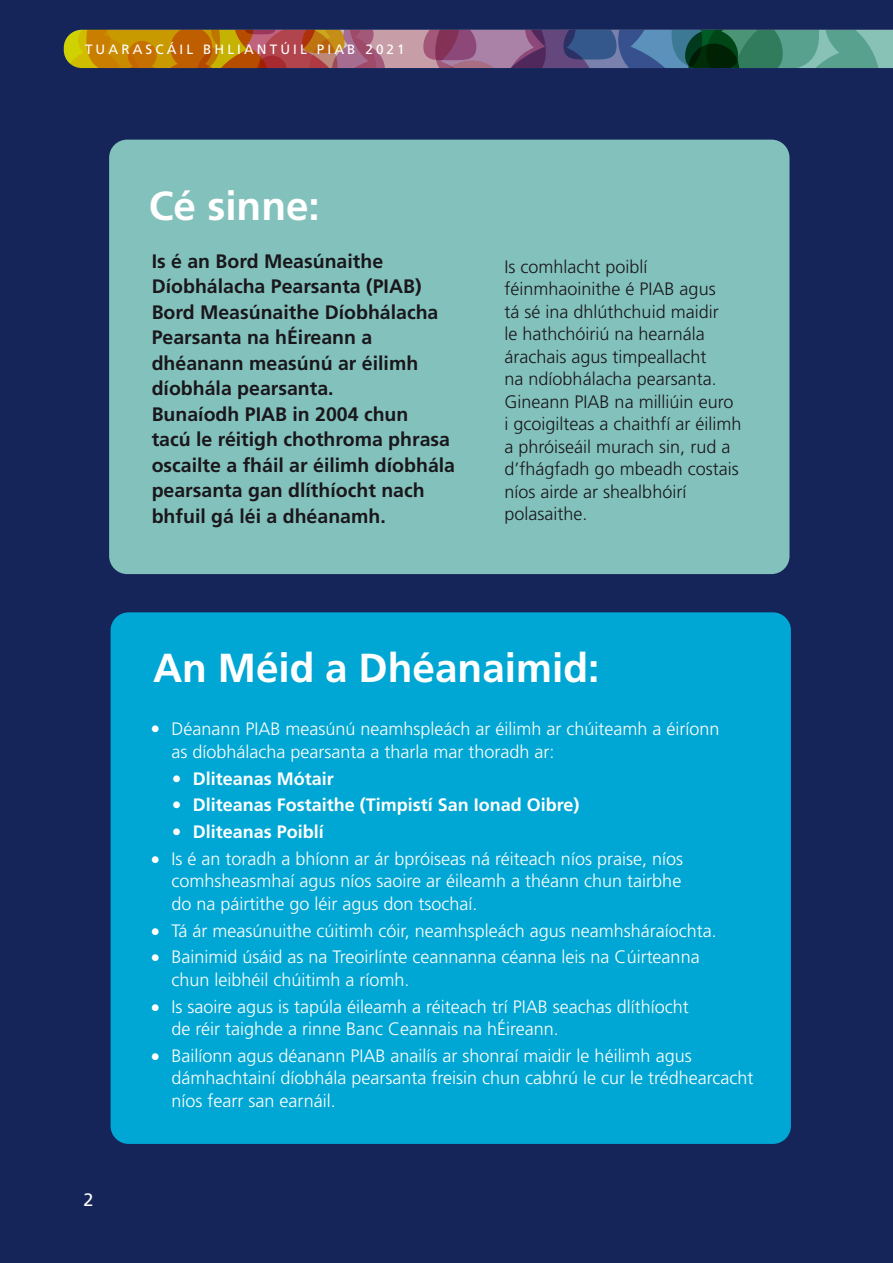
<style>
.page{position:relative;width:893px;height:1263px;background:#15255a}
.page>*{position:absolute;margin:0;border:0;box-sizing:border-box;transform-origin:0 0}
.t1{font:700 40.5px "Frutiger LT Std";color:#fff}
.t2{font:700 19.5px/25.5px "Frutiger LT Std";color:#1a171c}
.t3{font:300 18px/22.5px "Frutiger LT Std";color:#fff}
.t4{font:300 18px/22.5px "Frutiger LT Std";color:#1a171c}
.t5{font:700 18px "Frutiger LT Std";color:#fff}
.t6{font:18px "Frutiger LT Std";color:#fff}
.t7{font:13.5px "Frutiger LT Std";letter-spacing:.23em;color:#fff}
.s1{font-family:"Lato";font-weight:400}
</style>
<div class="page">
<svg style="left:64px;top:30px;width:829px;height:38px;background:#85745f"></svg>
<div style="left:109px;top:140px;width:680px;height:434px;background:#83c2bc;border-radius:18px"></div>
<div style="left:111px;top:612px;width:680px;height:532px;background:#00a7d4;border-radius:18px"></div>
<p class="t7" style="left:85px;top:42px;width:321px">TUARASCÁIL BHLIANTÚIL PIAB 2021</p>
<p class="t1" style="left:149px;top:182px;width:173px">Cé sinne:</p>
<p class="t2" style="left:152px;top:248px;width:288px">Is é an Bord Measúnaithe<br>Díobhálacha Pearsanta (PIAB)<br>Bord Measúnaithe Díobhálacha<br>Pearsanta na hÉireann a dhéanann measúnú ar éilimh díobhála pearsanta.</p>
<p class="t2" style="left:152px;top:401px;width:305px">Bunaíodh PIAB in 2004 chun<br>tacú le réitigh chothroma phrasa oscailte a fháil ar éilimh díobhála pearsanta gan dlíthíocht nach bhfuil gá léi a dhéanamh.</p>
<p class="t4" style="left:505px;top:256px;width:238px">Is comhlacht poiblí féinmhaoinithe é PIAB agus<br>tá sé ina dhlúthchuid maidir<br>le hathchóiriú na hearnála árachais agus timpeallacht<br>na ndíobhálacha pearsanta.<br>Gineann PIAB na milliúin euro i gcoigilteas a chaithfí ar éilimh a phróiseáil murach sin, rud a d’fhágfadh go mbeadh costais níos airde ar shealbhóirí polasaithe.</p>
<p class="t6" style="left:84px;top:1189px;width:12px">2</p>
<p class="t1" style="left:153px;top:644px;width:448px">An Méid a Dhéanaimid:</p>
<p class="t3" style="left:171px;top:718px;width:550px;text-indent:-21px"><span class="s1">•</span> Déanann PIAB measúnú neamhspleách ar éilimh ar chúiteamh a éiríonn as díobhálacha pearsanta a tharla mar thoradh ar:</p>
<p class="t5" style="left:171px;top:768px;width:164px"><span class="s1">•</span> Dliteanas Mótair</p>
<p class="t5" style="left:171px;top:794px;width:410px"><span class="s1">•</span> Dliteanas Fostaithe (Timpistí San Ionad Oibre)</p>
<p class="t5" style="left:171px;top:821px;width:154px"><span class="s1">•</span> Dliteanas Poiblí</p>
<p class="t3" style="left:171px;top:848px;width:513px;text-align:justify;text-indent:-21px"><span class="s1">•</span> Is é an toradh a bhíonn ar ár bpróiseas ná réiteach níos praise, níos comhsheasmhaí agus níos saoire ar éileamh a théann chun tairbhe do na páirtithe go léir agus don tsochaí.</p>
<p class="t3" style="left:150px;top:919px;width:568px"><span class="s1">•</span> Tá ár measúnuithe cúitimh cóir, neamhspleách agus neamhsháraíochta.</p>
<p class="t3" style="left:171px;top:946px;width:530px;text-indent:-21px"><span class="s1">•</span> Bainimid úsáid as na Treoirlínte ceannanna céanna leis na Cúirteanna chun leibhéil chúitimh a ríomh.</p>
<p class="t3" style="left:171px;top:995px;width:519px;text-indent:-21px"><span class="s1">•</span> Is saoire agus is tapúla éileamh a réiteach trí PIAB seachas dlíthíocht de réir taighde a rinne Banc Ceannais na hÉireann.</p>
<p class="t3" style="left:171px;top:1045px;width:584px;text-indent:-21px"><span class="s1">•</span> Bailíonn agus déanann PIAB anailís ar shonraí maidir le héilimh agus dámhachtainí díobhála pearsanta freisin chun cabhrú le cur le trédhearcacht níos fearr san earnáil.</p>
</div>
